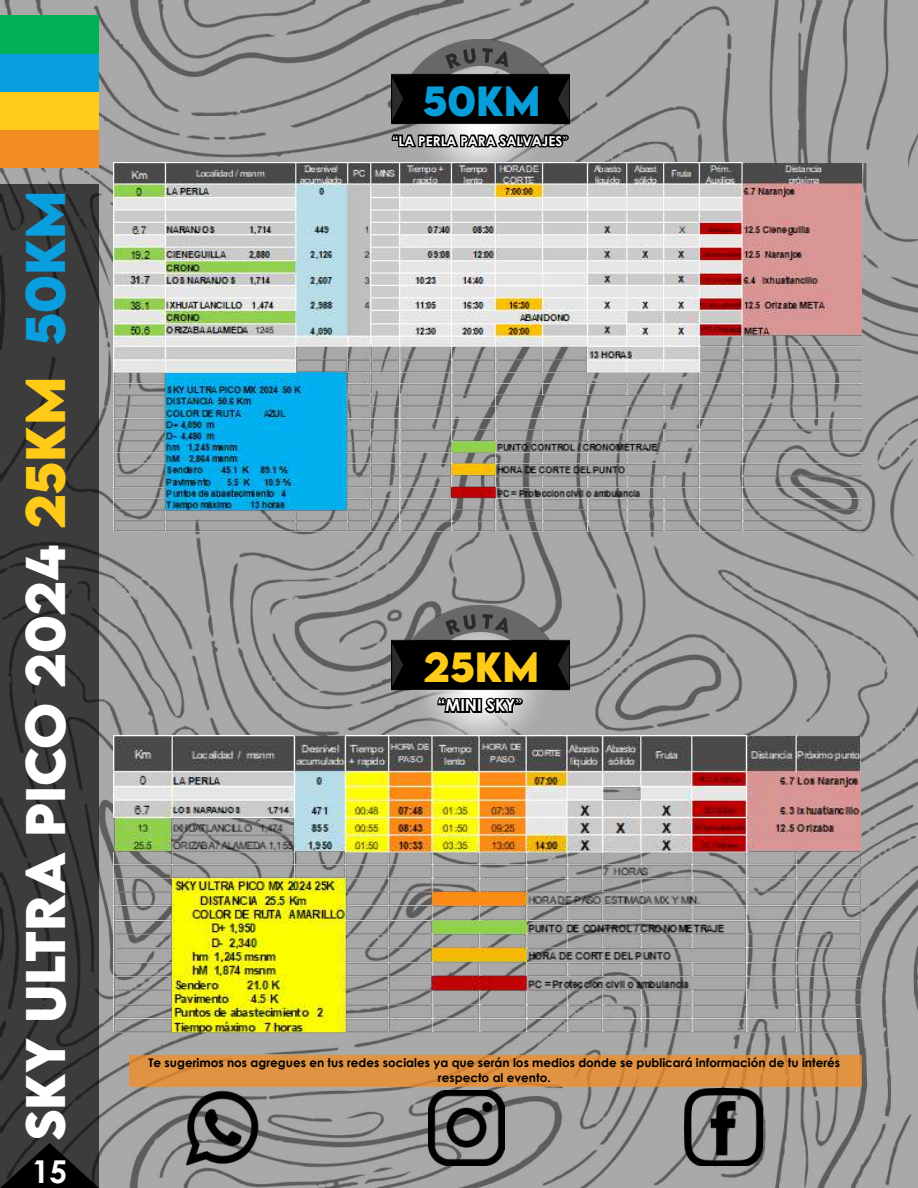
<style>
.page{position:relative;width:918px;height:1188px;background:#fff}
.page>*{position:absolute;margin:0;border:0;box-sizing:border-box;transform-origin:0 0}
.t1{font:700 49.5px "LEMONMILK";color:#fff}
.t2{font:700 37.5px "LEMONMILK";color:#089cd9}
.t3{font:700 37.5px "LEMONMILK";color:#ffcb18}
.t4{font:700 31.5px "Century Gothic";color:#fff}
.t5{font:700 16.5px "Century Gothic";color:#fff}
.t6{font:700 13.5px "Century Gothic";color:#fff}
.t7{font:700 12px/14.4px "Century Gothic";color:#000;text-align:center}
.s1{color:#ffcb18}
.s2{color:#099edd}
.s3{font-family:"Minion Pro";font-weight:400}
</style>
<div class="page">
<img style="left:0;top:0;width:918px;height:1188px">
<svg style="left:0;top:184px;width:99px;height:959px;fill:#3c3c3c"></svg>
<div style="left:0;top:130px;width:99px;height:38px;background:#f48c24"></div>
<div style="left:0;top:91px;width:99px;height:39px;background:#ffcb18"></div>
<div style="left:0;top:53px;width:99px;height:39px;background:#099edd"></div>
<div style="left:0;top:15px;width:99px;height:39px;background:#00b055"></div>
<img style="left:392px;top:40px;width:177px;height:122px">
<svg style="left:389px;top:130px;width:181px;height:22px"></svg>
<img style="left:392px;top:605px;width:177px;height:130px">
<svg style="left:435px;top:692px;width:89px;height:25px"></svg>
<img style="left:114px;top:162px;width:748px;height:370px">
<svg style="left:0;top:1143px;width:99px;height:45px"></svg>
<img style="left:114px;top:735px;width:747px;height:298px">
<svg style="left:129px;top:1055px;width:733px;height:32px;fill:#e19344"></svg>
<img style="left:153px;top:1088px;width:128px;height:78px">
<img style="left:429px;top:1091px;width:76px;height:74px">
<img style="left:684px;top:1088px;width:79px;height:78px">
<h1 class="t1" style="left:12px;top:1141px;width:953px;rotate:-90deg">sky ultra pico 2024 <span class="s1">25km</span> <span class="s2">50km</span></h1>
<h3 class="t4" style="left:32px;top:1148px;width:37px">15</h3>
<h2 class="t2" style="left:422px;top:76px;width:120px">50km</h2>
<p class="t6" style="left:392px;top:131px;width:177px">“LA PERLA PARA SALVAJES<span class="s3">”</span></p>
<h2 class="t3" style="left:423px;top:642px;width:117px">25km</h2>
<h3 class="t5" style="left:438px;top:693px;width:86px">“MINI SKY<span class="s3">”</span></h3>
<p class="t7" style="left:149px;top:1055px;width:693px">Te sugerimos nos agregues en tus redes sociales ya que serán los medios donde se publicará información de tu interés respecto al evento.</p>
</div>
